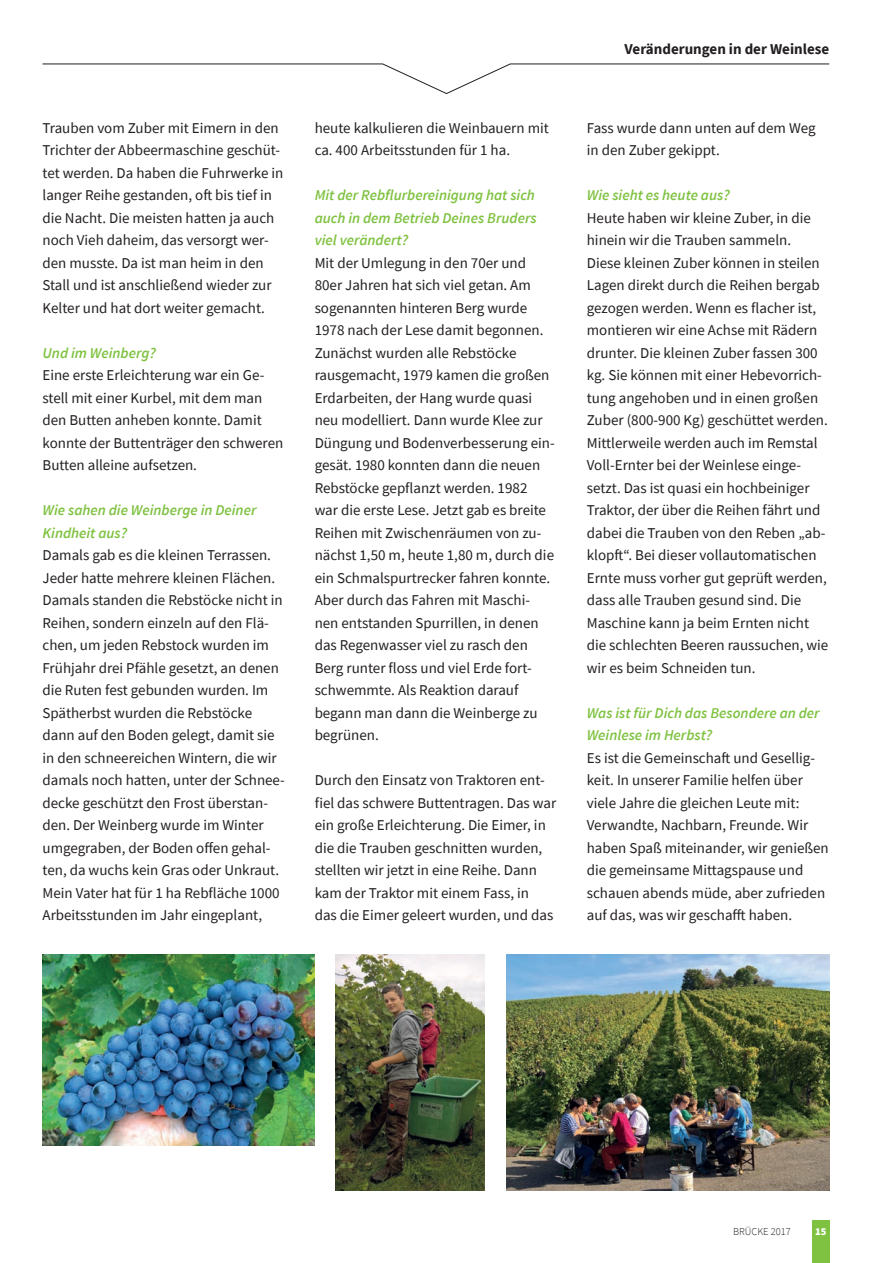
<style>
.page{position:relative;width:893px;height:1263px;background:#fff}
.page>*{position:absolute;margin:0;border:0;box-sizing:border-box;transform-origin:0 0}
.Fließtext{font:15px/22.5px "Source Sans Pro";color:#231f20}
.Frage_Interview{font:italic 600 15px/22.5px "Source Sans Pro";color:#7fc241}
.t1{font:700 15px "Source Sans Pro";color:#231f20}
.t2{font:300 10.5px "Source Sans Pro";color:#231f20}
.t3{font:900 10.5px "Source Sans Pro";color:#fff}
</style>
<div class="page">
<div style="left:812px;top:1220px;width:17px;height:43px;background:#7fc241"></div>
<img style="left:336px;top:955px;width:149px;height:235px">
<img style="left:43px;top:955px;width:272px;height:190px">
<img style="left:506px;top:955px;width:323px;height:235px">
<svg style="left:42px;top:64px;width:788px;height:30px"></svg>
<p class="Fließtext" style="left:43px;top:116px;width:242px">Trauben vom Zuber mit Eimern in den Trichter der Abbeermaschine geschüt&shy;tet werden. Da haben die Fuhrwerke in langer Reihe gestanden, oft bis tief in die Nacht. Die meisten hatten ja auch noch Vieh daheim, das versorgt wer&shy;den musste. Da ist man heim in den Stall und ist anschließend wieder zur Kelter und hat dort weiter gemacht.</p>
<p class="Frage_Interview" style="left:43px;top:341px;width:115px">Und im Weinberg?</p>
<p class="Fließtext" style="left:43px;top:364px;width:242px">Eine erste Erleichterung war ein Ge&shy;stell mit einer Kurbel, mit dem man den Butten anheben konnte. Damit konnte der Buttenträger den schweren Butten alleine aufsetzen.</p>
<p class="Frage_Interview" style="left:43px;top:499px;width:215px">Wie sahen die Weinberge in Deiner<br>Kindheit aus?</p>
<p class="Fließtext" style="left:43px;top:544px;width:244px">Damals gab es die kleinen Terrassen.<br>Jeder hatte mehrere kleinen Flächen.<br>Damals standen die Rebstöcke nicht in Reihen, sondern einzeln auf den Flä&shy;chen, um jeden Rebstock wurden im Frühjahr drei Pfähle gesetzt, an denen die Ruten fest gebunden wurden. Im Spätherbst wurden die Rebstöcke dann auf den Boden gelegt, damit sie in den schneereichen Wintern, die wir damals noch hatten, unter der Schnee&shy;decke geschützt den Frost überstan&shy;den. Der Weinberg wurde im Winter umgegraben, der Boden offen gehal&shy;ten, da wuchs kein Gras oder Unkraut.</p>
<p class="Fließtext" style="left:43px;top:881px;width:239px">Mein Vater hat für 1 ha Rebfläche 1000<br>Arbeitsstunden im Jahr eingeplant,</p>
<p class="Fließtext" style="left:315px;top:116px;width:236px">heute kalkulieren die Weinbauern mit ca. 400 Arbeitsstunden für 1 ha.</p>
<p class="Frage_Interview" style="left:315px;top:184px;width:223px;text-align:justify">Mit der Rebflurbereinigung hat sich auch in dem Betrieb Deines Bruders viel verändert?</p>
<p class="Fließtext" style="left:315px;top:251px;width:242px">Mit der Umlegung in den 70er und 80er Jahren hat sich viel getan. Am sogenannten hinteren Berg wurde 1978 nach der Lese damit begonnen.<br>Zunächst wurden alle Rebstöcke rausgemacht, 1979 kamen die großen Erdarbeiten, der Hang wurde quasi neu modelliert. Dann wurde Klee zur Düngung und Bodenverbesserung ein&shy;gesät. 1980 konnten dann die neuen Rebstöcke gepflanzt werden. 1982<br>war die erste Lese. Jetzt gab es breite Reihen mit Zwischenräumen von zu&shy;nächst 1,50 m, heute 1,80 m, durch die ein Schmalspurtrecker fahren konnte.</p>
<p class="Fließtext" style="left:315px;top:589px;width:226px">Aber durch das Fahren mit Maschi&shy;nen entstanden Spurrillen, in denen das Regenwasser viel zu rasch den<br>Berg runter floss und viel Erde fort&shy;schwemmte. Als Reaktion darauf begann man dann die Weinberge zu begrünen.</p>
<p class="Fließtext" style="left:315px;top:769px;width:243px">Durch den Einsatz von Traktoren ent&shy;fiel das schwere Buttentragen. Das war ein große Erleichterung. Die Eimer, in die die Trauben geschnitten wurden, stellten wir jetzt in eine Reihe. Dann kam der Traktor mit einem Fass, in<br>das die Eimer geleert wurden, und das</p>
<p class="t1" style="left:625px;top:39px;width:206px">Veränderungen in der Weinlese</p>
<p class="Fließtext" style="left:587px;top:116px;width:230px">Fass wurde dann unten auf dem Weg in den Zuber gekippt.</p>
<p class="Frage_Interview" style="left:587px;top:184px;width:144px">Wie sieht es heute aus?</p>
<p class="Fließtext" style="left:587px;top:206px;width:242px">Heute haben wir kleine Zuber, in die hinein wir die Trauben sammeln.<br>Diese kleinen Zuber können in steilen Lagen direkt durch die Reihen bergab gezogen werden. Wenn es flacher ist, montieren wir eine Achse mit Rädern drunter. Die kleinen Zuber fassen 300 kg. Sie können mit einer Hebevorrich&shy;tung angehoben und in einen großen Zuber (800-900 Kg) geschüttet werden.</p>
<p class="Fließtext" style="left:587px;top:431px;width:243px">Mittlerweile werden auch im Remstal Voll-Ernter bei der Weinlese einge&shy;setzt. Das ist quasi ein hochbeiniger Traktor, der über die Reihen fährt und dabei die Trauben von den Reben „ab&shy;klopft“. Bei dieser vollautomatischen Ernte muss vorher gut geprüft werden, dass alle Trauben gesund sind. Die Maschine kann ja beim Ernten nicht die schlechten Beeren raussuchen, wie wir es beim Schneiden tun.</p>
<p class="Frage_Interview" style="left:587px;top:701px;width:234px">Was ist für Dich das Besondere an der<br>Weinlese im Herbst?</p>
<p class="Fließtext" style="left:587px;top:746px;width:243px">Es ist die Gemeinschaft und Gesellig&shy;keit. In unserer Familie helfen über viele Jahre die gleichen Leute mit:<br>Verwandte, Nachbarn, Freunde. Wir haben Spaß miteinander, wir genießen die gemeinsame Mittagspause und schauen abends müde, aber zufrieden auf das, was wir geschafft haben.</p>
<p class="t2" style="left:733px;top:1225px;width:59px">BRÜCKE 2017</p>
<p class="t3" style="left:815px;top:1224px;width:13px">15</p>
</div>
